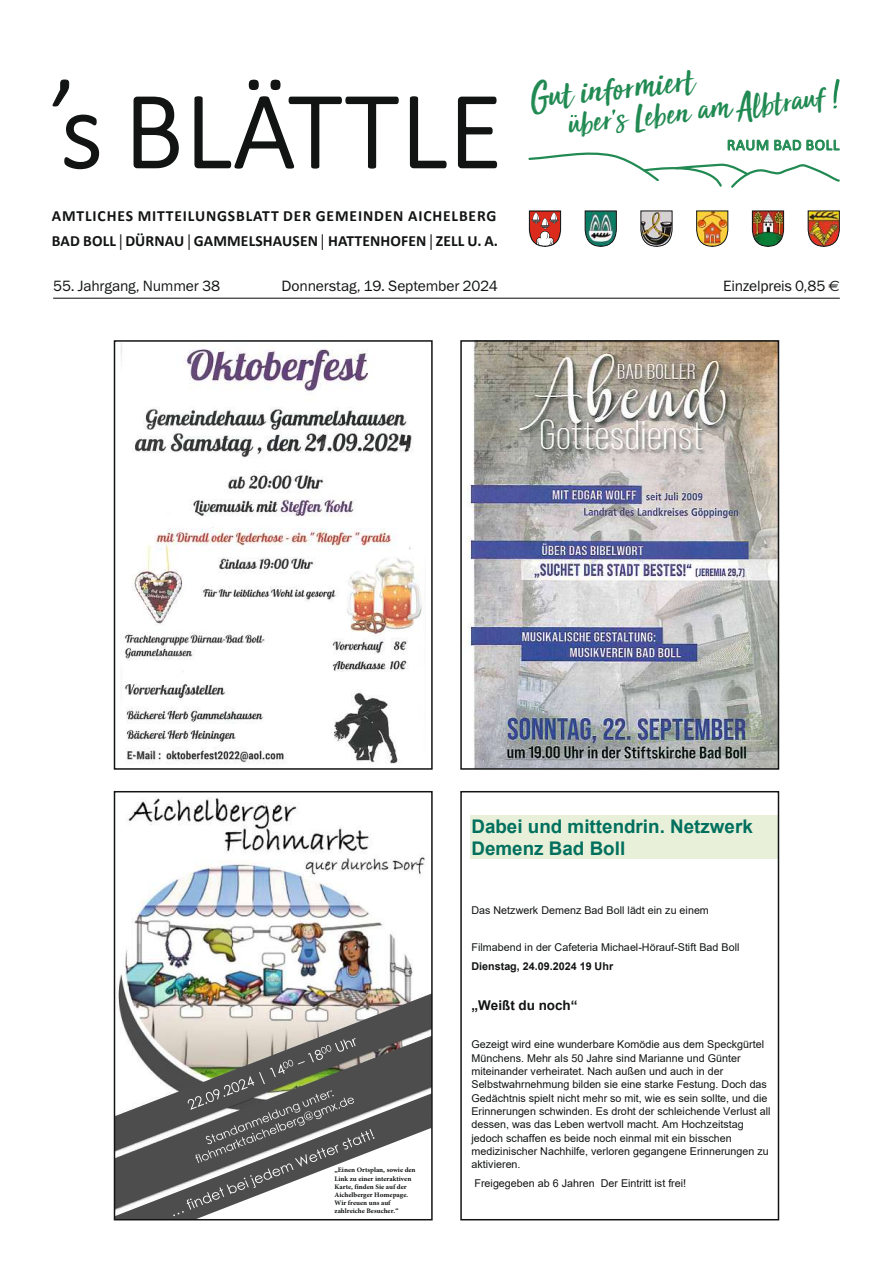
<style>
.page{position:relative;width:893px;height:1263px;background:#fff}
.page>*{position:absolute;margin:0;border:0;box-sizing:border-box;transform-origin:0 0}
.t1{font:300 110.85px "Calibri";letter-spacing:.015em;color:#121414}
.t2{font:39.3px "Sun Valley";color:#218a52}
.t3{font:36px "Sun Valley";color:#218a52}
.t4{font:700 18.75px/21.8px "Arial";color:#00705e}
.t5{font:700 15.6px/24.5px "Calibri";letter-spacing:.045em;color:#121414}
.t6{font:15.6px "Calibri";letter-spacing:.04em;color:#218a52}
.t7{font:15px "Franklin Gothic Book ITC";letter-spacing:-.01em;color:#121414}
.t8{font:700 13.5px "Arial";color:#121414}
.t9{font:10.8px/13.4px "Arial";color:#121414}
.t10{font:700 10.8px "Arial";color:#121414}
.t11{font:700 6.9px/8.2px "Minion Pro";color:#121414;scale:1.04 1}
.s1{font-family:"Frutiger";font-weight:300}
.s2{font-family:"Euro Sans"}
</style>
<div class="page">
<svg style="left:64px;top:114px;width:36px;height:56px"></svg>
<svg style="left:133px;top:96px;width:46px;height:73px"></svg>
<svg style="left:194px;top:79px;width:205px;height:90px"></svg>
<svg style="left:409px;top:96px;width:38px;height:73px"></svg>
<svg style="left:457px;top:96px;width:41px;height:73px"></svg>
<svg style="left:528px;top:139px;width:312px;height:49px"></svg>
<svg style="left:571px;top:79px;width:269px;height:38px"></svg>
<svg style="left:52px;top:79px;width:18px;height:28px"></svg>
<svg style="left:529px;top:210px;width:32px;height:37px"></svg>
<svg style="left:584px;top:210px;width:33px;height:37px"></svg>
<svg style="left:640px;top:210px;width:33px;height:37px"></svg>
<svg style="left:696px;top:210px;width:33px;height:37px"></svg>
<svg style="left:752px;top:210px;width:32px;height:37px"></svg>
<svg style="left:807px;top:210px;width:33px;height:37px"></svg>
<hr style="left:53px;top:298px;width:787px;height:1px;background:#121414">
<img style="left:118px;top:798px;width:307px;height:195px">
<img style="left:118px;top:993px;width:312px;height:45px">
<svg style="left:117px;top:1038px;width:313px;height:179px"></svg>
<div style="left:114px;top:791px;width:319px;height:429px;border:2px solid #121414"></div>
<img style="left:467px;top:343px;width:309px;height:424px">
<div style="left:460px;top:340px;width:319px;height:430px;border:2px solid #121414"></div>
<img style="left:121px;top:343px;width:301px;height:421px">
<div style="left:114px;top:340px;width:319px;height:430px;border:2px solid #121414"></div>
<div style="left:470px;top:815px;width:307px;height:22px;background:#e8f0d9"></div>
<div style="left:470px;top:837px;width:307px;height:21px;background:#e8f0d9"></div>
<div style="left:460px;top:791px;width:319px;height:429px;border:2px solid #121414"></div>
<h1 class="t1" style="left:60px;top:62px;width:443px">s BLÄTTLE</h1>
<h2 class="t2" style="left:528px;top:64px;width:165px;rotate:-6deg">Gut informiert</h2>
<h3 class="t3" style="left:565px;top:94px;width:259px;rotate:-6deg">uber s Leben am Albtrauf</h3>
<h3 class="t6" style="left:727px;top:135px;width:114px">RAUM BAD BOLL</h3>
<h3 class="t5" style="left:52px;top:204px;width:448px">AMTLICHES MITTEILUNGSBLATT DER GEMEINDEN AICHELBERG<br>BAD BOLL <span class="s1">|</span> DÜRNAU <span class="s1">|</span> GAMMELSHAUSEN <span class="s1">|</span> HATTENHOFEN <span class="s1">|</span> ZELL U. A.</h3>
<h3 class="t7" style="left:53px;top:276px;width:168px">55. Jahrgang, Nummer 38</h3>
<h3 class="t7" style="left:282px;top:276px;width:218px">Donnerstag, 19. September 2024</h3>
<h3 class="t7" style="left:723px;top:276px;width:118px">Einzelpreis 0,85 <span class="s2">€</span></h3>
<p class="t11" style="left:334px;top:1166px;width:80px">„Einen Ortsplan, sowie den<br>Link zu einer interaktiven<br>Karte, finden Sie auf der<br>Aichelberger Homepage.<br>Wir freuen uns auf zahlreiche Besucher.“</p>
<h3 class="t4" style="left:471px;top:816px;width:283px">Dabei und mittendrin. Netzwerk<br>Demenz Bad Boll</h3>
<p class="t9" style="left:471px;top:903px;width:239px">Das Netzwerk Demenz Bad Boll lädt ein zu einem</p>
<p class="t9" style="left:471px;top:941px;width:270px">Filmabend in der Cafeteria Michael-Hörauf-Stift Bad Boll</p>
<p class="t10" style="left:471px;top:958px;width:143px">Dienstag, 24.09.2024 19 Uhr</p>
<p class="t8" style="left:471px;top:996px;width:108px">„Weißt du noch“</p>
<p class="t9" style="left:471px;top:1038px;width:301px">Gezeigt wird eine wunderbare Komödie aus dem Speckgürtel Münchens. Mehr als 50 Jahre sind Marianne und Günter miteinander verheiratet. Nach außen und auch in der Selbstwahrnehmung bilden sie eine starke Festung. Doch das Gedächtnis spielt nicht mehr so mit, wie es sein sollte, und die Erinnerungen schwinden. Es droht der schleichende Verlust all dessen, was das Leben wertvoll macht. Am Hochzeitstag jedoch schaffen es beide noch einmal mit ein bisschen medizinischer Nachhilfe, verloren gegangene Erinnerungen zu aktivieren.</p>
<p class="t9" style="left:474px;top:1177px;width:213px">Freigegeben ab 6 Jahren Der Eintritt ist frei!</p>
</div>
